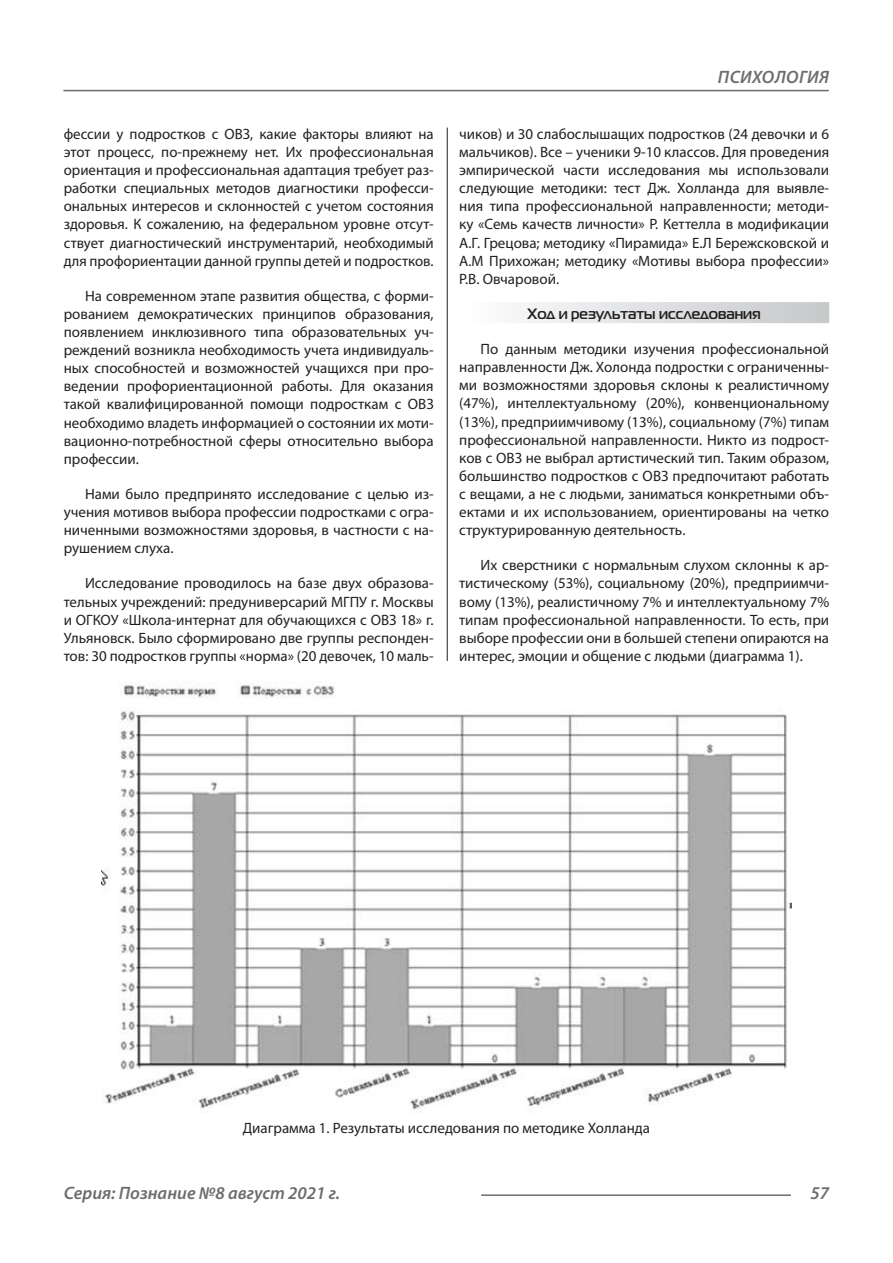
<style>
.page{position:relative;width:893px;height:1263px;background:#fff}
.page>*{position:absolute;margin:0;border:0;box-sizing:border-box;transform-origin:0 0}
.t1{font:italic 600 18px "Myriad Pro";color:#6c6d70}
.t2{font:italic 600 18px "Myriad Pro";letter-spacing:.02em;color:#6c6d70}
.Статья_текст{font:15px/18.1px "Myriad Pro";color:#231f20;text-align:justify}
.Статья_подзаголовок{font:700 15px "Magistral C";color:#231f20}
</style>
<div class="page">
<hr style="left:447px;top:128px;width:1px;height:1007px;background:#231f20">
<hr style="left:63px;top:90px;width:766px;height:1px;background:#6c6d70">
<hr style="left:481px;top:1194px;width:310px;height:2px;background:#6c6d70">
<div style="left:438px;top:661px;width:18px;height:475px;background:#fff"></div>
<div style="left:459px;top:302px;width:370px;height:21px;background:linear-gradient(to right,#fefeff,#c6c8ca)"></div>
<img style="left:102px;top:684px;width:689px;height:426px">
<p class="Статья_текст" style="left:64px;top:124px;width:371px">фессии у подростков с ОВЗ, какие факторы влияют на этот процесс, по-прежнему нет. Их профессиональная ориентация и профессиональная адаптация требует раз&shy;работки специальных методов диагностики професси&shy;ональных интересов и склонностей с учетом состояния здоровья. К сожалению, на федеральном уровне отсут&shy;ствует диагностический инструментарий, необходимый для профориентации данной группы детей и подростков.</p>
<p class="Статья_текст" style="left:64px;top:286px;width:371px;text-indent:21px">На современном этапе развития общества, с форми&shy;рованием демократических принципов образования, появлением инклюзивного типа образовательных уч&shy;реждений возникла необходимость учета индивидуаль&shy;ных способностей и возможностей учащихся при про&shy;ведении профориентационной работы. Для оказания такой квалифицированной помощи подросткам с ОВЗ необходимо владеть информацией о состоянии их моти&shy;вационно-потребностной сферы относительно выбора профессии.</p>
<p class="Статья_текст" style="left:64px;top:485px;width:371px;text-indent:21px">Нами было предпринято исследование с целью из&shy;учения мотивов выбора профессии подростками с огра&shy;ниченными возможностями здоровья, в частности с на&shy;рушением слуха.</p>
<p class="Статья_текст" style="left:64px;top:574px;width:371px;text-indent:21px">Исследование проводилось на базе двух образова&shy;тельных учреждений: предуниверсарий МГПУ г. Москвы и ОГКОУ «Школа-интернат для обучающихся с ОВЗ 18» г.<br>Ульяновск. Было сформировано две группы респонден&shy;тов: 30 подростков группы «норма» (20 девочек, 10 маль-</p>
<p class="t2" style="left:718px;top:66px;width:113px">ПСИХОЛОГИЯ</p>
<p class="Статья_текст" style="left:459px;top:124px;width:371px">чиков) и 30 слабослышащих подростков (24 девочки и 6 мальчиков). Все – ученики 9-10 классов. Для проведения эмпирической части исследования мы использовали следующие методики: тест Дж. Холланда для выявле&shy;ния типа профессиональной направленности; методи&shy;ку «Семь качеств личности» Р. Кеттелла в модификации А.Г. Грецова; методику «Пирамида» Е.Л Бережсковской и А.М Прихожан; методику «Мотивы выбора профессии» Р.В. Овчаровой.</p>
<p class="Статья_подзаголовок" style="left:528px;top:305px;width:235px">Ход и результаты исследования</p>
<p class="Статья_текст" style="left:459px;top:340px;width:371px;text-indent:21px">По данным методики изучения профессиональной направленности Дж. Холонда подростки с ограниченны&shy;ми возможностями здоровья склоны к реалистичному (47%), интеллектуальному (20%), конвенциональному (13%), предприимчивому (13%), социальному (7%) типам профессиональной направленности. Никто из подрост&shy;ков с ОВЗ не выбрал артистический тип. Таким образом, большинство подростков с ОВЗ предпочитают работать с вещами, а не с людьми, заниматься конкретными объ&shy;ектами и их использованием, ориентированы на четко структурированную деятельность.</p>
<p class="Статья_текст" style="left:459px;top:556px;width:371px;text-indent:21px">Их сверстники с нормальным слухом склонны к ар&shy;тистическому (53%), социальному (20%), предприимчи&shy;вому (13%), реалистичному 7% и интеллектуальному 7% типам профессиональной направленности. То есть, при выборе профессии они в большей степени опираются на интерес, эмоции и общение с людьми (диаграмма 1).</p>
<p class="Статья_текст" style="left:243px;top:1119px;width:409px">Диаграмма 1. Результаты исследования по методике Холланда</p>
<p class="t1" style="left:64px;top:1182px;width:278px">Серия: Познание №8 август 2021 г.</p>
<p class="t1" style="left:810px;top:1182px;width:20px">57</p>
</div>
